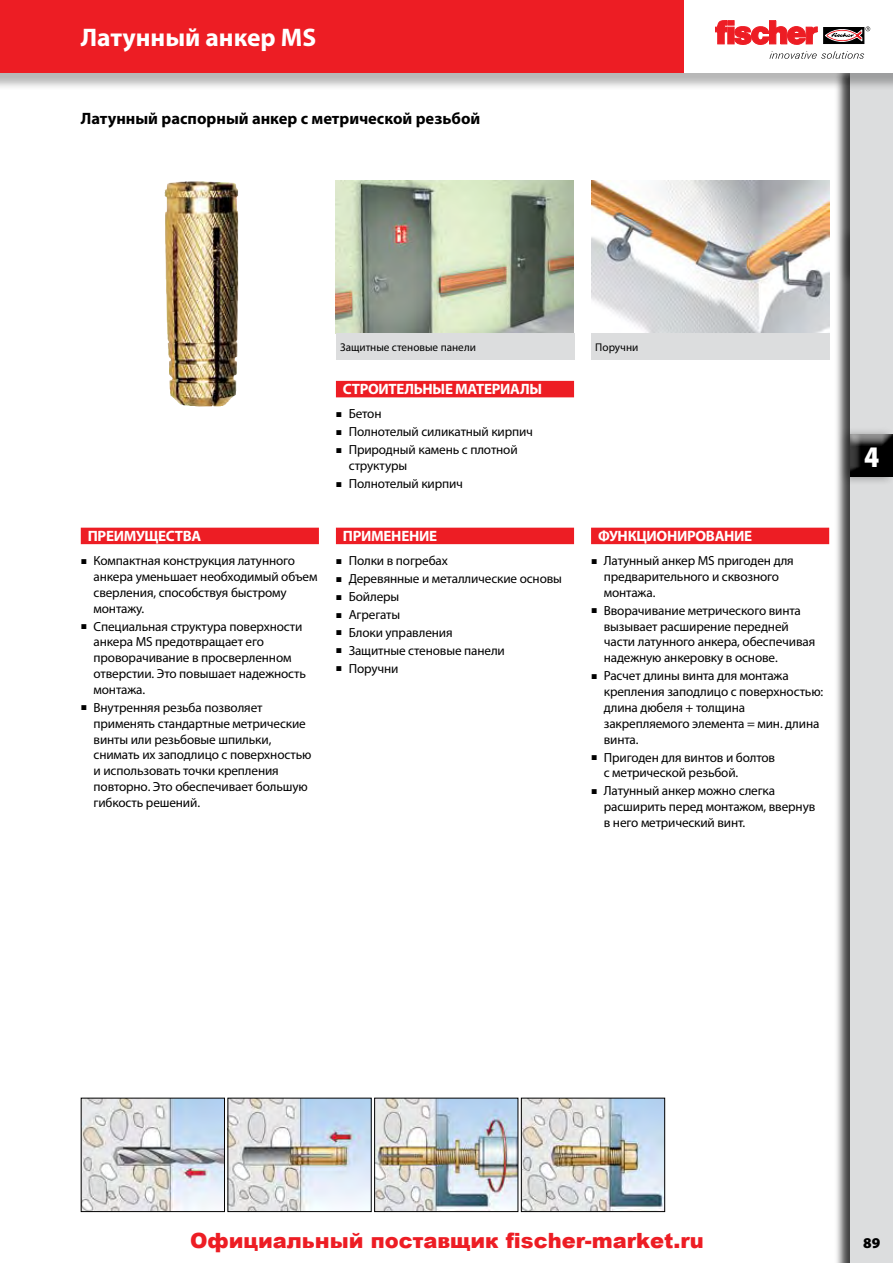
<style>
.page{position:relative;width:893px;height:1263px;background:#fff}
.page>*{position:absolute;margin:0;border:0;box-sizing:border-box;transform-origin:0 0}
.t1{font:900 30px "Myriad Pro";color:#fff;scale:.88 1}
.t2{font:700 25.5px "Myriad Pro";color:#fff}
.t3{font:900 21px "Arial";color:#ed1d24}
.t4{font:700 16.5px "Myriad Pro";color:#000}
.t5{font:700 15px "Myriad Pro";letter-spacing:-.02em;color:#fff}
.t6{font:900 15px "Myriad Pro";color:#000}
.t7{font:13.2px/15.9px "Myriad Pro";letter-spacing:-.01em;color:#000}
.t8{font:11.25px "Myriad Pro";color:#000}
.s1{font-family:"Arial";font-size:10.5px}
</style>
<div class="page">
<div style="left:834px;top:64px;width:59px;height:1199px;background:#000;opacity:.75"></div>
<div style="left:850px;top:72px;width:43px;height:1191px;background:#dcddde"></div>
<div style="left:0;top:0;width:893px;height:91px;background:#000;opacity:.29"></div>
<div style="left:0;top:0;width:893px;height:72px;background:#ed1d24"></div>
<div style="left:685px;top:0;width:208px;height:72px;background:#fff"></div>
<svg style="left:823px;top:27px;width:41px;height:17px"></svg>
<svg style="left:715px;top:21px;width:102px;height:24px"></svg>
<svg style="left:825px;top:26px;width:45px;height:15px"></svg>
<svg style="left:769px;top:51px;width:95px;height:8px"></svg>
<div style="left:838px;top:426px;width:55px;height:59px;background:#000;opacity:.3"></div>
<div style="left:849px;top:434px;width:44px;height:45px;background:#000;opacity:.75"></div>
<hr style="left:892px;top:435px;width:1px;height:42px;background:#000">
<img style="left:336px;top:180px;width:238px;height:153px">
<div style="left:336px;top:333px;width:238px;height:27px;background:#dcddde"></div>
<img style="left:591px;top:180px;width:238px;height:153px">
<div style="left:591px;top:333px;width:238px;height:27px;background:#dcddde"></div>
<img style="left:230px;top:1100px;width:140px;height:110px">
<img style="left:376px;top:1100px;width:140px;height:110px">
<div style="left:374px;top:1098px;width:144px;height:114px;border:1px solid #000"></div>
<img style="left:523px;top:1100px;width:140px;height:110px">
<div style="left:521px;top:1098px;width:144px;height:114px;border:1px solid #000"></div>
<img style="left:165px;top:181px;width:74px;height:226px">
<img style="left:83px;top:1100px;width:140px;height:110px">
<div style="left:81px;top:1098px;width:144px;height:114px;border:1px solid #000"></div>
<div style="left:81px;top:528px;width:238px;height:16px;background:#ed1d24"></div>
<div style="left:336px;top:528px;width:238px;height:16px;background:#ed1d24"></div>
<div style="left:336px;top:381px;width:238px;height:16px;background:#ed1d24"></div>
<div style="left:591px;top:528px;width:238px;height:16px;background:#ed1d24"></div>
<h2 class="t2" style="left:81px;top:20px;width:237px">Латунный анкер MS</h2>
<p class="t4" style="left:81px;top:107px;width:401px">Латунный распорный анкер с метрической резьбой</p>
<p class="t5" style="left:88px;top:526px;width:115px">ПРЕИМУЩЕСТВА</p>
<p class="t7" style="left:94px;top:552px;width:225px;text-indent:-13px"><span class="s1">■</span> Компактная конструкция латунного анкера уменьшает необходимый объем сверления, способствуя быстрому монтажу.</p>
<p class="t7" style="left:94px;top:618px;width:214px;text-indent:-13px"><span class="s1">■</span> Специальная структура поверхности анкера MS предотвращает его проворачивание в просверленном отверстии. Это повышает надежность монтажа.</p>
<p class="t7" style="left:94px;top:699px;width:219px;text-indent:-13px"><span class="s1">■</span> Внутренняя резьба позволяет применять стандартные метрические винты или резьбовые шпильки, снимать их заподлицо с поверхностью и использовать точки крепления повторно. Это обеспечивает большую гибкость решений.</p>
<p class="t8" style="left:340px;top:340px;width:137px">Защитные стеновые панели</p>
<p class="t8" style="left:595px;top:340px;width:45px">Поручни</p>
<p class="t5" style="left:343px;top:379px;width:201px">СТРОИТЕЛЬНЫЕ МАТЕРИАЛЫ</p>
<p class="t7" style="left:336px;top:406px;width:47px"><span class="s1">■</span> Бетон</p>
<p class="t7" style="left:336px;top:424px;width:199px"><span class="s1">■</span> Полнотелый силикатный кирпич</p>
<p class="t7" style="left:349px;top:442px;width:170px;text-indent:-13px"><span class="s1">■</span> Природный камень с плотной структуры</p>
<p class="t7" style="left:336px;top:475px;width:129px"><span class="s1">■</span> Полнотелый кирпич</p>
<p class="t5" style="left:343px;top:526px;width:96px">ПРИМЕНЕНИЕ</p>
<p class="t7" style="left:336px;top:552px;width:114px"><span class="s1">■</span> Полки в погребах</p>
<p class="t7" style="left:336px;top:570px;width:228px"><span class="s1">■</span> Деревянные и металлические основы</p>
<p class="t7" style="left:336px;top:588px;width:65px"><span class="s1">■</span> Бойлеры</p>
<p class="t7" style="left:336px;top:606px;width:66px"><span class="s1">■</span> Агрегаты</p>
<p class="t7" style="left:336px;top:624px;width:118px"><span class="s1">■</span> Блоки управления</p>
<p class="t7" style="left:336px;top:642px;width:171px"><span class="s1">■</span> Защитные стеновые панели</p>
<p class="t7" style="left:336px;top:660px;width:64px"><span class="s1">■</span> Поручни</p>
<p class="t5" style="left:598px;top:526px;width:156px">ФУНКЦИОНИРОВАНИЕ</p>
<p class="t7" style="left:604px;top:552px;width:191px;text-indent:-13px"><span class="s1">■</span> Латунный анкер MS пригоден для предварительного и сквозного монтажа.</p>
<p class="t7" style="left:604px;top:602px;width:213px;text-indent:-13px"><span class="s1">■</span> Вворачивание метрического винта вызывает расширение передней части латунного анкера, обеспечивая надежную анкеровку в основе.</p>
<p class="t7" style="left:604px;top:668px;width:221px;text-indent:-13px"><span class="s1">■</span> Расчет длины винта для монтажа крепления заподлицо с поверхностью: длина дюбеля + толщина закрепляемого элемента = мин. длина винта.</p>
<p class="t7" style="left:604px;top:749px;width:173px;text-indent:-13px"><span class="s1">■</span> Пригоден для винтов и болтов с метрической резьбой.</p>
<p class="t7" style="left:604px;top:783px;width:213px;text-indent:-13px"><span class="s1">■</span> Латунный анкер можно слегка расширить перед монтажом, ввернув в него метрический винт.</p>
<h1 class="t1" style="left:864px;top:437px;width:19px">4</h1>
<h3 class="t3" style="left:190px;top:1224px;width:515px">Официальный поставщик fischer-market.ru</h3>
<p class="t6" style="left:863px;top:1232px;width:19px">89</p>
</div>
